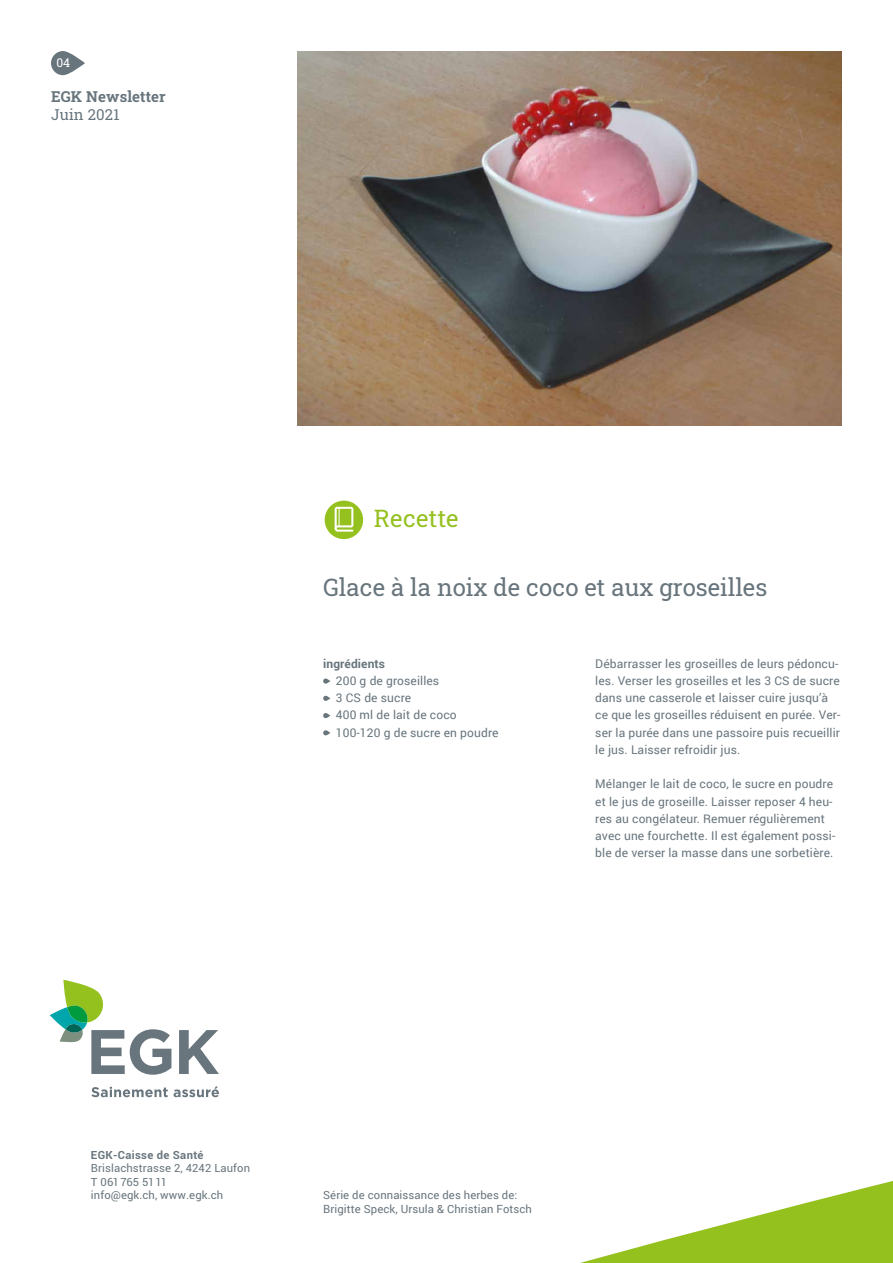
<style>
.page{position:relative;width:893px;height:1263px;background:#fff}
.page>*{position:absolute;margin:0;border:0;box-sizing:border-box;transform-origin:0 0}
.t1{font:24px "Roboto Slab";color:#68757d}
.t2{font:24px "Roboto Slab";letter-spacing:.01em;color:#95c11f}
.t3{font:700 15px "Roboto Slab";letter-spacing:.01em;color:#68757d}
.t4{font:15px "Roboto Slab";letter-spacing:.01em;color:#68757d}
.t5{font:12px/17.2px "Roboto";letter-spacing:.01em;color:#68757d}
.t6{font:700 12px "Roboto";letter-spacing:.01em;color:#68757d}
.t7{font:12px "Roboto Slab";color:#fff}
.t8{font:11.25px/13.5px "Roboto";letter-spacing:.01em;color:#68757d}
.t9{font:700 11.25px "Roboto";letter-spacing:.03em;color:#68757d}
</style>
<div class="page">
<img style="left:298px;top:51px;width:544px;height:375px">
<svg style="left:51px;top:51px;width:34px;height:24px"></svg>
<svg style="left:580px;top:1181px;width:313px;height:82px;fill:#95c11f"></svg>
<div style="left:325px;top:501px;width:38px;height:38px;background:#95c11f;border-radius:50%"></div>
<svg style="left:335px;top:507px;width:18px;height:25px"></svg>
<svg style="left:91px;top:1087px;width:77px;height:10px"></svg>
<svg style="left:174px;top:1086px;width:45px;height:11px"></svg>
<svg style="left:50px;top:980px;width:121px;height:95px"></svg>
<svg style="left:179px;top:1030px;width:40px;height:44px"></svg>
<svg style="left:323px;top:678px;width:7px;height:6px"></svg>
<svg style="left:323px;top:696px;width:7px;height:5px"></svg>
<svg style="left:323px;top:713px;width:7px;height:5px"></svg>
<svg style="left:323px;top:730px;width:7px;height:5px"></svg>
<p class="t7" style="left:56px;top:54px;width:15px">04</p>
<p class="t3" style="left:51px;top:86px;width:116px">EGK Newsletter</p>
<p class="t4" style="left:51px;top:104px;width:70px">Juin 2021</p>
<h1 class="t2" style="left:374px;top:502px;width:87px">Recette</h1>
<h1 class="t1" style="left:323px;top:571px;width:446px">Glace à la noix de coco et aux groseilles</h1>
<p class="t6" style="left:323px;top:655px;width:63px">ingrédients</p>
<p class="t5" style="left:336px;top:671px;width:164px">200 g de groseilles<br>3 CS de sucre<br>400 ml de lait de coco<br>100-120 g de sucre en poudre</p>
<p class="t5" style="left:595px;top:654px;width:246px">Débarrasser les groseilles de leurs pédoncu&shy;les. Verser les groseilles et les 3 CS de sucre dans une casserole et laisser cuire jusqu’à ce que les groseilles réduisent en purée. Ver&shy;ser la purée dans une passoire puis recueillir le jus. Laisser refroidir jus.</p>
<p class="t5" style="left:595px;top:775px;width:242px">Mélanger le lait de coco, le sucre en poudre et le jus de groseille. Laisser reposer 4 heu&shy;res au congélateur. Remuer régulièrement avec une fourchette. Il est également possi&shy;ble de verser la masse dans une sorbetière.</p>
<p class="t9" style="left:91px;top:1147px;width:114px">EGK-Caisse de Santé</p>
<p class="t8" style="left:91px;top:1161px;width:161px">Brislachstrasse 2, 4242 Laufon</p>
<p class="t8" style="left:91px;top:1188px;width:134px">info@egk.ch, www.egk.ch</p>
<p class="t8" style="left:323px;top:1188px;width:210px">Série de connaissance des herbes de:<br>Brigitte Speck, Ursula &amp; Christian Fotsch</p>
</div>
